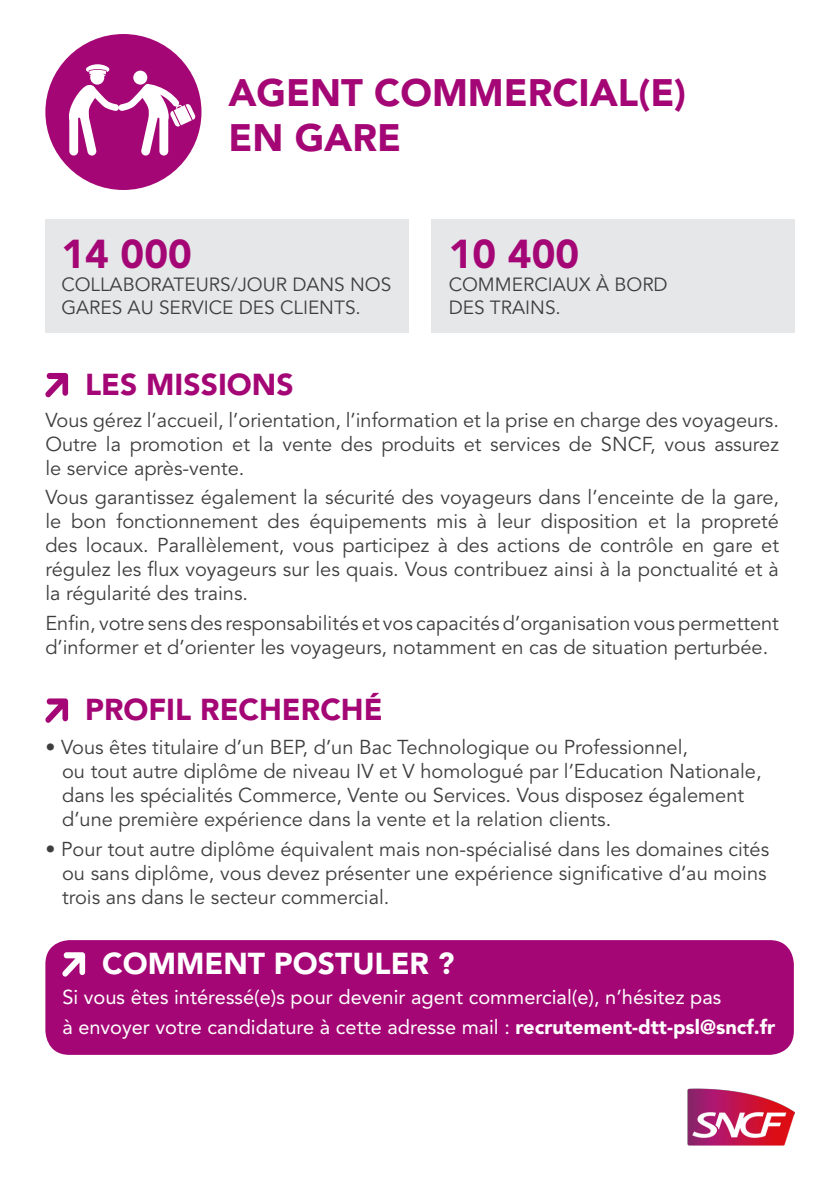
<style>
.page{position:relative;width:840px;height:1191px;background:#fff}
.page>*{position:absolute;margin:0;border:0;box-sizing:border-box;transform-origin:0 0}
.t1{font:900 40px "Avenir LT Std";color:#a40775}
.t2{font:900 38px/45.6px "Avenir LT Std";color:#a40775}
.t3{font:900 30px "Avenir LT Std";color:#a40775}
.t4{font:900 30px "Avenir LT Std";color:#fff}
.t5{font:20px/24px "Avenir LT Std";color:#3e3e3f}
.t6{font:20px/30px "Avenir LT Std";color:#fff}
.t7{font:19px/22.8px "Avenir LT Std";color:#3e3e3f}
.s1{font-weight:900}
</style>
<div class="page">
<div style="left:45px;top:34px;width:156px;height:156px;background:#a40775;border-radius:50%"></div>
<div style="left:45px;top:219px;width:363px;height:114px;background:#e6e7e9"></div>
<img style="left:687px;top:1089px;width:107px;height:56px">
<svg style="left:45px;top:698px;width:23px;height:25px"></svg>
<svg style="left:45px;top:373px;width:23px;height:24px"></svg>
<div style="left:45px;top:940px;width:748px;height:114px;background:#a40775;border-radius:24px"></div>
<svg style="left:62px;top:952px;width:23px;height:24px"></svg>
<div style="left:431px;top:219px;width:363px;height:114px;background:#e6e7e9"></div>
<div style="left:90px;top:71px;width:14px;height:14px;background:#fff;border-radius:50%"></div>
<div style="left:133px;top:71px;width:14px;height:14px;background:#fff;border-radius:50%"></div>
<svg style="left:69px;top:84px;width:126px;height:71px"></svg>
<svg style="left:86px;top:64px;width:24px;height:14px"></svg>
<p class="t2" style="left:228px;top:70px;width:459px">AGENT COMMERCIAL(E)<br>EN GARE</p>
<p class="t1" style="left:61px;top:230px;width:132px">14 000</p>
<p class="t7" style="left:61px;top:274px;width:331px">COLLABORATEURS/JOUR DANS NOS<br>GARES AU SERVICE DES CLIENTS.</p>
<p class="t3" style="left:85px;top:366px;width:210px">LES MISSIONS</p>
<p class="t1" style="left:448px;top:230px;width:132px">10 400</p>
<p class="t7" style="left:448px;top:274px;width:220px">COMMERCIAUX À BORD<br>DES TRAINS.</p>
<p class="t5" style="left:45px;top:408px;width:734px;text-align:justify">Vous gérez l’accueil, l’orientation, l’information et la prise en charge des voyageurs.<br>Outre la promotion et la vente des produits et services de SNCF, vous assurez le service après-vente.</p>
<p class="t5" style="left:45px;top:486px;width:734px;text-align:justify">Vous garantissez également la sécurité des voyageurs dans l’enceinte de la gare, le bon fonctionnement des équipements mis à leur disposition et la propreté des locaux. Parallèlement, vous participez à des actions de contrôle en gare et régulez les flux voyageurs sur les quais. Vous contribuez ainsi à la ponctualité et à la régularité des trains.</p>
<p class="t5" style="left:45px;top:612px;width:734px">Enfin, votre sens des responsabilités et vos capacités d’organisation vous permettent d’informer et d’orienter les voyageurs, notamment en cas de situation perturbée.</p>
<p class="t3" style="left:85px;top:691px;width:299px">PROFIL RECHERCHÉ</p>
<p class="t5" style="left:62px;top:736px;width:700px;text-indent:-17px">• Vous êtes titulaire d’un BEP, d’un Bac Technologique ou Professionnel,<br>ou tout autre diplôme de niveau IV et V homologué par l’Education Nationale, dans les spécialités Commerce, Vente ou Services. Vous disposez également d’une première expérience dans la vente et la relation clients.</p>
<p class="t5" style="left:62px;top:838px;width:708px;text-indent:-17px">• Pour tout autre diplôme équivalent mais non-spécialisé dans les domaines cités ou sans diplôme, vous devez présenter une expérience significative d’au moins trois ans dans le secteur commercial.</p>
<p class="t4" style="left:102px;top:945px;width:354px">COMMENT POSTULER ?</p>
<p class="t6" style="left:62px;top:982px;width:714px">Si vous êtes intéressé(e)s pour devenir agent commercial(e), n’hésitez pas<br>à envoyer votre candidature à cette adresse mail : <span class="s1">recrutement-dtt-psl@sncf.fr</span></p>
</div>
